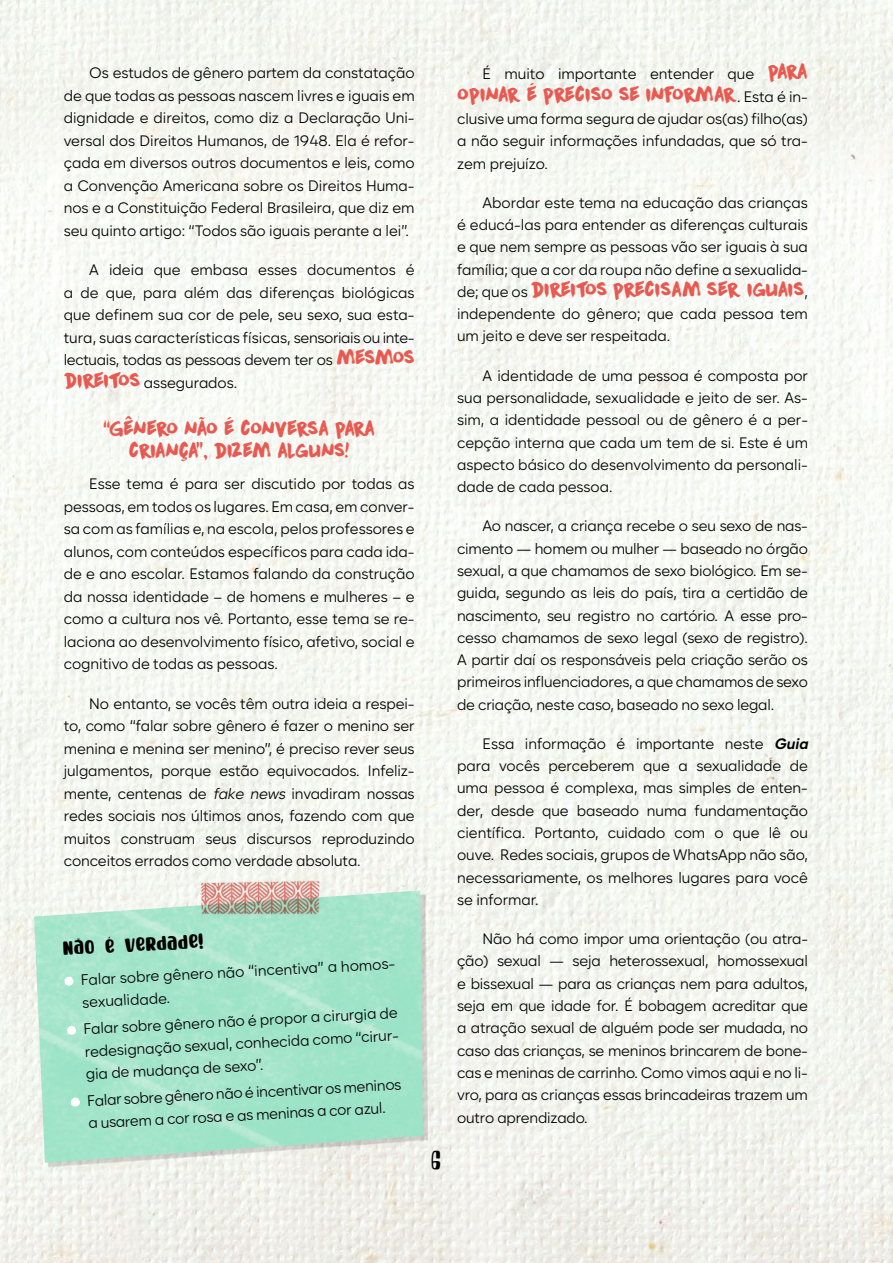
<style>
.page{position:relative;width:893px;height:1263px;background:#fff}
.page>*{position:absolute;margin:0;border:0;box-sizing:border-box;transform-origin:0 0}
.t1{font:19.5px/22.5px "DK Downward Fall";letter-spacing:-.03em;color:#e85a51;text-align:center}
.t2{font:19.5px "Caramel Sweets";color:#000}
.t3{font:15px/22.5px "Zabal DEMO";color:#000;text-align:justify}
.t4{font:15px "Sunday Best";color:#000}
.s1{font-family:"DK Downward Fall";font-size:19.5px;color:#e85a51}
.s2{font-style:italic}
.s3{font-family:"Zabal DEMO";font-size:15px;color:#000}
.s4{font-weight:700;font-style:italic}
</style>
<div class="page">
<img style="left:0;top:0;width:893px;height:1263px">
<div style="left:37px;top:894px;width:391px;height:273px;background:#000;opacity:.15"></div>
<img style="left:34px;top:890px;width:389px;height:273px">
<img style="left:192px;top:877px;width:136px;height:43px">
<svg style="left:64px;top:976px;width:10px;height:10px"></svg>
<svg style="left:67px;top:1026px;width:9px;height:9px"></svg>
<svg style="left:71px;top:1097px;width:9px;height:10px"></svg>
<p class="t3" style="left:64px;top:62px;width:352px;text-indent:26px">Os estudos de gênero partem da constatação de que todas as pessoas nascem livres e iguais em dignidade e direitos, como diz a Declaração Uni&shy;versal dos Direitos Humanos, de 1948. Ela é refor&shy;çada em diversos outros documentos e leis, como a Convenção Americana sobre os Direitos Huma&shy;nos e a Constituição Federal Brasileira, que diz em seu quinto artigo: “Todos são iguais perante a lei”.</p>
<p class="t3" style="left:64px;top:259px;width:352px;text-indent:26px">A ideia que embasa esses documentos é a de que, para além das diferenças biológicas que definem sua cor de pele, seu sexo, sua esta&shy;tura, suas características físicas, sensoriais ou inte&shy;lectuais, todas as pessoas devem ter os <span class="s1">MESMOS DIREITOS</span> assegurados.</p>
<h1 class="t1" style="left:103px;top:416px;width:273px">“GÊNERO NÃO É CONVERSA PARA<br>CRIANÇA”, DIZEM ALGUNS!</h1>
<p class="t3" style="left:64px;top:473px;width:352px;text-indent:26px">Esse tema é para ser discutido por todas as pessoas, em todos os lugares. Em casa, em conver&shy;sa com as famílias e, na escola, pelos professores e alunos, com conteúdos específicos para cada ida&shy;de e ano escolar. Estamos falando da construção da nossa identidade – de homens e mulheres – e como a cultura nos vê. Portanto, esse tema se re&shy;laciona ao desenvolvimento físico, afetivo, social e cognitivo de todas as pessoas.</p>
<p class="t3" style="left:64px;top:692px;width:352px;text-indent:26px">No entanto, se vocês têm outra ideia a respei&shy;to, como “falar sobre gênero é fazer o menino ser menina e menina ser menino”, é preciso rever seus julgamentos, porque estão equivocados. Infeliz&shy;mente, centenas de <span class="s2">fake news</span> invadiram nossas redes sociais nos últimos anos, fazendo com que muitos construam seus discursos reproduzindo conceitos errados como verdade absoluta.</p>
<h1 class="t2" style="left:62px;top:939px;width:142px;rotate:-3deg">Não é verdade!</h1>
<p class="t3" style="left:80px;top:968px;width:317px;rotate:-3deg">Falar sobre gênero não “incentiva” a homos&shy;sexualidade.</p>
<p class="t3" style="left:83px;top:1018px;width:317px;rotate:-3deg">Falar sobre gênero não é propor a cirurgia de redesignação sexual, conhecida como “cirur&shy;gia de mudança de sexo”.</p>
<p class="t3" style="left:87px;top:1089px;width:316px;rotate:-3deg">Falar sobre gênero não é incentivar os meninos a usarem a cor rosa e as meninas a cor azul.</p>
<p class="t4" style="left:431px;top:1151px;width:12px">6</p>
<p class="t3" style="left:483px;top:63px;width:327px">É muito importante entender que <span class="s1">PARA</span></p>
<h1 class="t1" style="left:457px;top:81px;width:352px">OPINAR É PRECISO SE INFORMAR<span class="s3">. Esta é in-</span></h1>
<p class="t3" style="left:457px;top:107px;width:352px">clusive uma forma segura de ajudar os(as) filho(as) a não seguir informações infundadas, que só tra&shy;zem prejuízo.</p>
<p class="t3" style="left:457px;top:191px;width:352px;text-indent:26px">Abordar este tema na educação das crianças é educá-las para entender as diferenças culturais e que nem sempre as pessoas vão ser iguais à sua família; que a cor da roupa não define a sexualida-</p>
<h1 class="t1" style="left:457px;top:277px;width:352px"><span class="s3">de; que os</span> DIREITOS PRECISAM SER IGUAIS<span class="s3">,</span></h1>
<p class="t3" style="left:457px;top:303px;width:352px">independente do gênero; que cada pessoa tem um jeito e deve ser respeitada.</p>
<p class="t3" style="left:457px;top:364px;width:352px;text-indent:26px">A identidade de uma pessoa é composta por sua personalidade, sexualidade e jeito de ser. As&shy;sim, a identidade pessoal ou de gênero é a per&shy;cepção interna que cada um tem de si. Este é um aspecto básico do desenvolvimento da personali&shy;dade de cada pessoa.</p>
<p class="t3" style="left:457px;top:515px;width:352px;text-indent:26px">Ao nascer, a criança recebe o seu sexo de nas&shy;cimento ― homem ou mulher ― baseado no órgão sexual, a que chamamos de sexo biológico. Em se&shy;guida, segundo as leis do país, tira a certidão de nascimento, seu registro no cartório. A esse pro&shy;cesso chamamos de sexo legal (sexo de registro).<br>A partir daí os responsáveis pela criação serão os primeiros influenciadores, a que chamamos de sexo de criação, neste caso, baseado no sexo legal.</p>
<p class="t3" style="left:457px;top:732px;width:355px;text-align:left;text-indent:26px">Essa informação é importante neste <span class="s4">Guia </span>para vocês perceberem que a sexualidade de uma pessoa é complexa, mas simples de enten&shy;der, desde que baseado numa fundamentação científica. Portanto, cuidado com o que lê ou ouve. Redes sociais, grupos de WhatsApp não são, necessariamente, os melhores lugares para você se informar.</p>
<p class="t3" style="left:457px;top:927px;width:352px;text-indent:26px">Não há como impor uma orientação (ou atra&shy;ção) sexual ― seja heterossexual, homossexual e bissexual ― para as crianças nem para adultos, seja em que idade for. É bobagem acreditar que a atração sexual de alguém pode ser mudada, no caso das crianças, se meninos brincarem de bone&shy;cas e meninas de carrinho. Como vimos aqui e no li&shy;vro, para as crianças essas brincadeiras trazem um outro aprendizado.</p>
</div>
